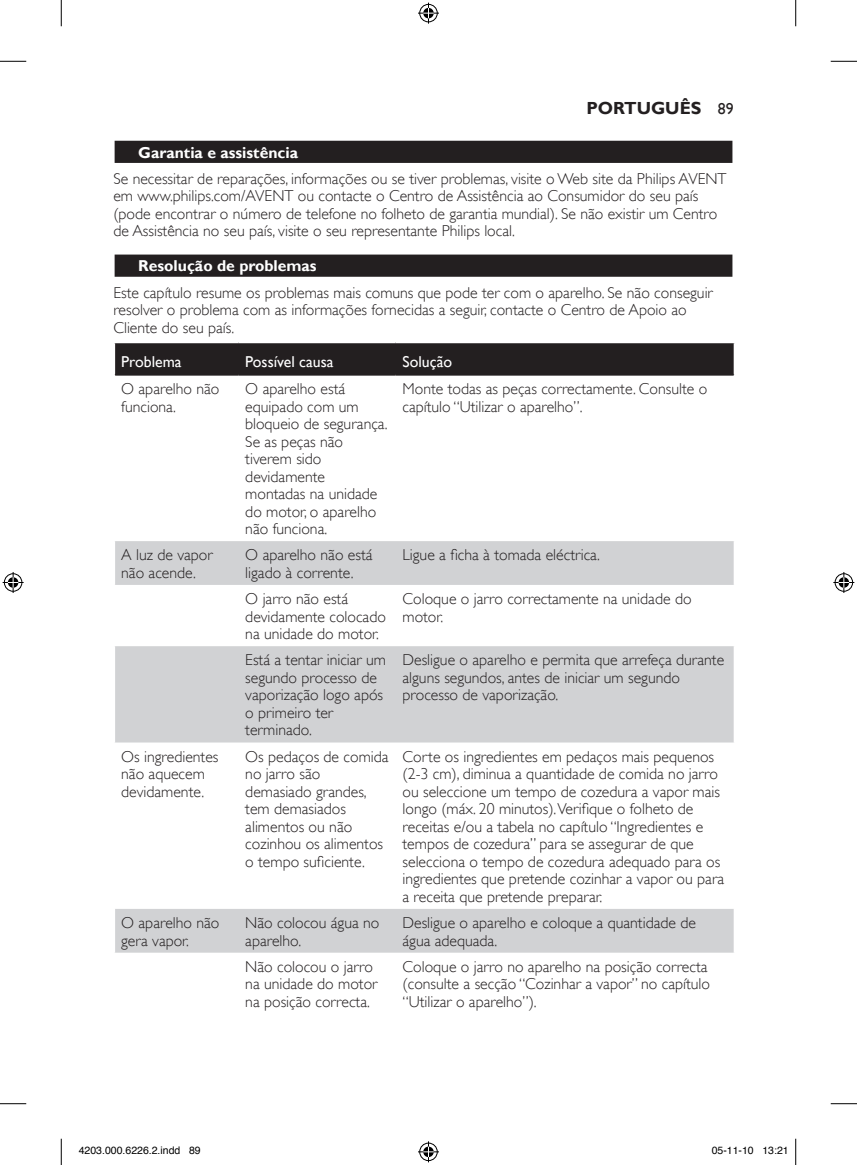
<style>
.page{position:relative;width:857px;height:1165px;background:#fff}
.page>*{position:absolute;margin:0;border:0;box-sizing:border-box;transform-origin:0 0}
.t1{font:700 17.5px "Gill Sans Alt One WGL";color:#231f20}
.t2{font:15.75px/17.5px "Gill Sans Alt One WGL Light";color:#231f20}
.t3{font:700 15.75px "Gill Sans Alt One WGL";color:#fff}
.t4{font:15.75px "Gill Sans Alt One WGL";color:#fff}
.t5{font:10.5px "Helvetica";color:#000}
.s1{font-weight:400;font-size:15.75px}
</style>
<div class="page">
<div style="left:113px;top:140px;width:620px;height:24px;background:#aaa8a9"></div>
<div style="left:115px;top:141px;width:617px;height:22px;background:#231f20"></div>
<div style="left:115px;top:254px;width:617px;height:23px;background:#231f20"></div>
<div style="left:115px;top:343px;width:618px;height:31px;background:#231f20"></div>
<svg style="left:115px;top:541px;width:618px;height:411px"></svg>
<hr style="left:115px;top:374px;width:123px;height:1px;background:#231f20">
<hr style="left:238px;top:374px;width:157px;height:1px;background:#231f20">
<hr style="left:395px;top:374px;width:338px;height:1px;background:#231f20">
<svg style="left:0;top:61px;width:26px;height:1px"></svg>
<svg style="left:830px;top:61px;width:27px;height:1px"></svg>
<svg style="left:0;top:1103px;width:26px;height:1px"></svg>
<svg style="left:830px;top:1103px;width:27px;height:1px"></svg>
<svg style="left:61px;top:0;width:1px;height:26px"></svg>
<svg style="left:61px;top:1138px;width:1px;height:26px"></svg>
<svg style="left:795px;top:0;width:1px;height:26px"></svg>
<svg style="left:795px;top:1138px;width:1px;height:26px"></svg>
<svg style="left:418px;top:3px;width:21px;height:21px"></svg>
<svg style="left:418px;top:1141px;width:21px;height:21px"></svg>
<svg style="left:3px;top:572px;width:21px;height:21px"></svg>
<svg style="left:833px;top:572px;width:21px;height:21px"></svg>
<p class="t1" style="left:586px;top:99px;width:149px">portuguêS <span class="s1">89</span></p>
<p class="t3" style="left:138px;top:144px;width:161px">garantia e assistência</p>
<p class="t2" style="left:113px;top:171px;width:615px">Se necessitar de reparações, informações ou se tiver problemas, visite o Web site da Philips AVENT em www.philips.com/AVENT ou contacte o Centro de Assistência ao Consumidor do seu país (pode encontrar o número de telefone no folheto de garantia mundial). Se não existir um Centro de Assistência no seu país, visite o seu representante Philips local.</p>
<p class="t3" style="left:138px;top:258px;width:180px">resolução de problemas</p>
<p class="t2" style="left:113px;top:285px;width:601px">Este capítulo resume os problemas mais comuns que pode ter com o aparelho. Se não conseguir resolver o problema com as informações fornecidas a seguir, contacte o Centro de Apoio ao<br>Cliente do seu país.</p>
<p class="t4" style="left:121px;top:355px;width:62px">Problema</p>
<p class="t4" style="left:245px;top:351px;width:90px">Possível causa</p>
<p class="t4" style="left:402px;top:351px;width:51px">Solução</p>
<p class="t2" style="left:121px;top:381px;width:100px">O aparelho não funciona.</p>
<p class="t2" style="left:245px;top:381px;width:144px">O aparelho está equipado com um bloqueio de segurança.<br>Se as peças não tiverem sido devidamente montadas na unidade do motor, o aparelho não funciona.</p>
<p class="t2" style="left:402px;top:381px;width:306px">Monte todas as peças correctamente. Consulte o capítulo “Utilizar o aparelho”.</p>
<p class="t2" style="left:121px;top:546px;width:93px">A luz de vapor não acende.</p>
<p class="t2" style="left:245px;top:547px;width:129px">O aparelho não está ligado à corrente.</p>
<p class="t2" style="left:402px;top:546px;width:199px">Ligue a icha à tomada eléctrica.</p>
<p class="t2" style="left:245px;top:591px;width:142px">O jarro não está devidamente colocado na unidade do motor.</p>
<p class="t2" style="left:402px;top:591px;width:290px">Coloque o jarro correctamente na unidade do motor.</p>
<p class="t2" style="left:245px;top:652px;width:142px">Está a tentar iniciar um segundo processo de vaporização logo após o primeiro ter terminado.</p>
<p class="t2" style="left:402px;top:652px;width:323px">Desligue o aparelho e permita que arrefeça durante alguns segundos, antes de iniciar um segundo processo de vaporização.</p>
<p class="t2" style="left:121px;top:748px;width:99px">Os ingredientes não aquecem devidamente.</p>
<p class="t2" style="left:245px;top:748px;width:145px">Os pedaços de comida no jarro são demasiado grandes, tem demasiados alimentos ou não cozinhou os alimentos o tempo suiciente.</p>
<p class="t2" style="left:402px;top:748px;width:323px">Corte os ingredientes em pedaços mais pequenos (2-3 cm), diminua a quantidade de comida no jarro ou seleccione um tempo de cozedura a vapor mais longo (máx. 20 minutos).Veriique o folheto de receitas e/ou a tabela no capítulo “Ingredientes e tempos de cozedura” para se assegurar de que selecciona o tempo de cozedura adequado para os ingredientes que pretende cozinhar a vapor ou para a receita que pretende preparar.</p>
<p class="t2" style="left:121px;top:915px;width:100px">O aparelho não gera vapor.</p>
<p class="t2" style="left:245px;top:915px;width:136px">Não colocou água no aparelho.</p>
<p class="t2" style="left:402px;top:915px;width:295px">Desligue o aparelho e coloque a quantidade de água adequada.</p>
<p class="t2" style="left:245px;top:958px;width:134px">Não colocou o jarro na unidade do motor na posição correcta.</p>
<p class="t2" style="left:402px;top:958px;width:309px">Coloque o jarro no aparelho na posição correcta (consulte a secção “Cozinhar a vapor” no capítulo “Utilizar o aparelho”).</p>
<p class="t5" style="left:79px;top:1144px;width:124px">4203.000.6226.2.indd 89</p>
<p class="t5" style="left:711px;top:1144px;width:79px">05-11-10 13:21</p>
</div>
